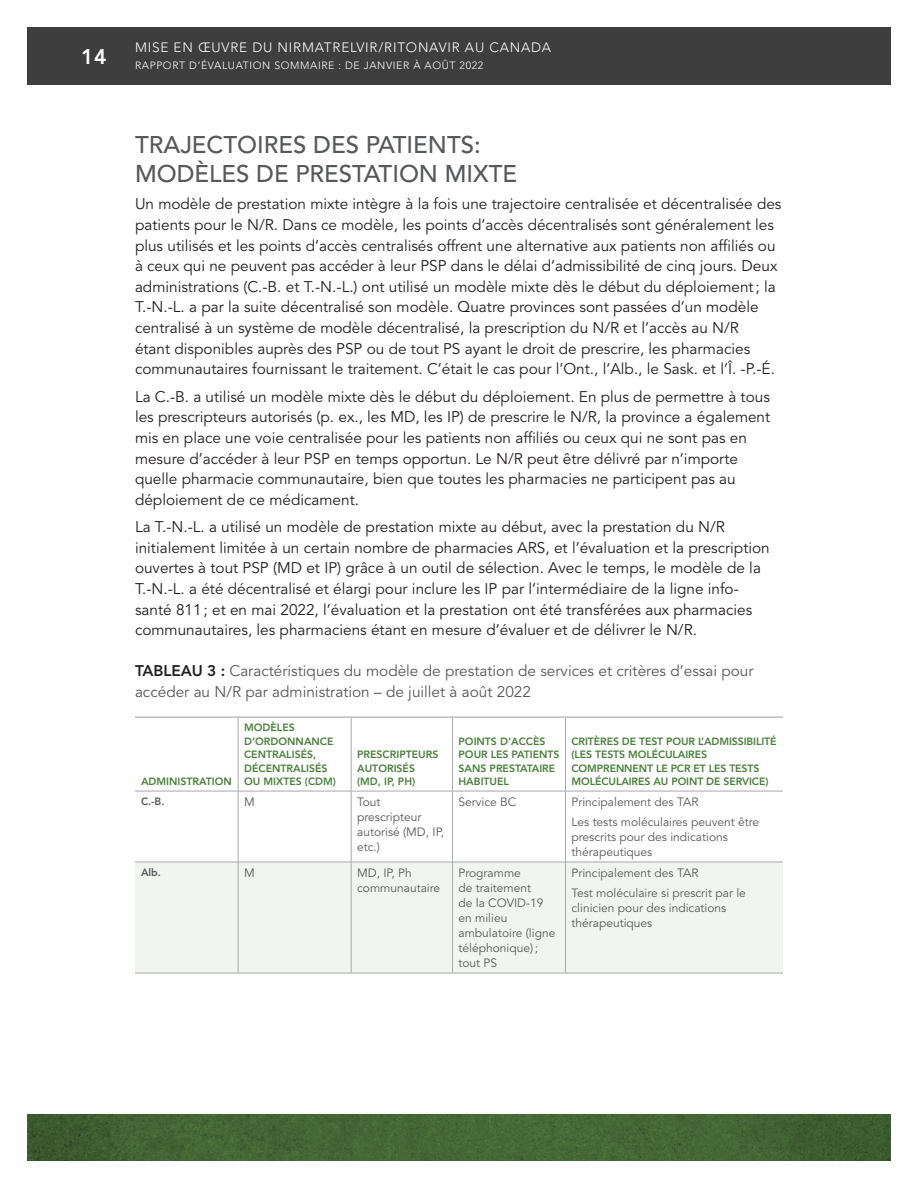
<style>
.page{position:relative;width:918px;height:1188px;background:#fff}
.page>*{position:absolute;margin:0;border:0;box-sizing:border-box;transform-origin:0 0}
.Heading_2_-_CAPS{font:500 24px/28.5px "Avenir LT Std";color:#57585a}
.t1{font:800 21px "Avenir LT Std";color:#fff}
.BODY{font:15.3px/20.7px "Avenir LT Std";color:#231f20}
.Table_Title{font:15.3px/20.7px "Avenir LT Std";color:#57585a}
.t2{font:300 13.5px "Avenir LT Std";letter-spacing:.06em;color:#fff}
.Main_Body{font:12px/15px "Avenir LT Std";color:#57585a}
.Header_Row{font:800 10.5px/13.5px "Avenir LT Std";color:#49803b}
.t3{font:300 10.5px "Avenir LT Std";letter-spacing:.06em;color:#fff}
.Column_1__Bold{font:800 10.5px "Avenir LT Std";color:#57585a}
.s1{font-weight:800;color:#231f20}
</style>
<div class="page">
<svg style="left:27px;top:1115px;width:864px;height:46px;background:#426433"></svg>
<div style="left:27px;top:27px;width:113px;height:57px;background:#3e3e3f"></div>
<div style="left:135px;top:27px;width:756px;height:57px;background:#3e3e3f"></div>
<div style="left:135px;top:863px;width:648px;height:110px;background:#f2f5ef"></div>
<hr style="left:135px;top:717px;width:103px;height:1px;background:#a8a9ad">
<hr style="left:238px;top:717px;width:113px;height:1px;background:#a8a9ad">
<hr style="left:351px;top:717px;width:102px;height:1px;background:#a8a9ad">
<hr style="left:453px;top:717px;width:113px;height:1px;background:#a8a9ad">
<hr style="left:566px;top:717px;width:217px;height:1px;background:#a8a9ad">
<hr style="left:238px;top:718px;width:1px;height:73px;background:#a8a9ad">
<hr style="left:351px;top:718px;width:1px;height:73px;background:#a8a9ad">
<hr style="left:452px;top:718px;width:1px;height:73px;background:#a8a9ad">
<hr style="left:565px;top:718px;width:1px;height:73px;background:#a8a9ad">
<hr style="left:135px;top:791px;width:103px;height:1px;background:#a8a9ad">
<hr style="left:238px;top:791px;width:113px;height:1px;background:#a8a9ad">
<hr style="left:238px;top:791px;width:1px;height:71px;background:#a8a9ad">
<hr style="left:351px;top:791px;width:102px;height:1px;background:#a8a9ad">
<hr style="left:351px;top:791px;width:1px;height:71px;background:#a8a9ad">
<hr style="left:453px;top:791px;width:113px;height:1px;background:#a8a9ad">
<hr style="left:452px;top:791px;width:1px;height:71px;background:#a8a9ad">
<hr style="left:566px;top:791px;width:217px;height:1px;background:#a8a9ad">
<hr style="left:565px;top:791px;width:1px;height:71px;background:#a8a9ad">
<hr style="left:135px;top:862px;width:103px;height:1px;background:#a8a9ad">
<hr style="left:238px;top:862px;width:113px;height:1px;background:#a8a9ad">
<hr style="left:238px;top:862px;width:1px;height:111px;background:#a8a9ad">
<hr style="left:351px;top:862px;width:102px;height:1px;background:#a8a9ad">
<hr style="left:351px;top:862px;width:1px;height:111px;background:#a8a9ad">
<hr style="left:453px;top:862px;width:113px;height:1px;background:#a8a9ad">
<hr style="left:452px;top:862px;width:1px;height:111px;background:#a8a9ad">
<hr style="left:566px;top:862px;width:217px;height:1px;background:#a8a9ad">
<hr style="left:565px;top:862px;width:1px;height:111px;background:#a8a9ad">
<hr style="left:135px;top:973px;width:103px;height:1px;background:#a8a9ad">
<hr style="left:238px;top:973px;width:113px;height:1px;background:#a8a9ad">
<hr style="left:351px;top:973px;width:102px;height:1px;background:#a8a9ad">
<hr style="left:453px;top:973px;width:113px;height:1px;background:#a8a9ad">
<hr style="left:566px;top:973px;width:217px;height:1px;background:#a8a9ad">
<h2 class="t1" style="left:81px;top:44px;width:27px">14</h2>
<p class="t2" style="left:135px;top:40px;width:418px">MISE EN ŒUVRE DU NIRMATRELVIR/RITONAVIR AU CANADA</p>
<p class="t3" style="left:135px;top:59px;width:350px">RAPPORT D’ÉVALUATION SOMMAIRE : DE JANVIER À AOÛT 2022</p>
<h2 class="Heading_2_-_CAPS" style="left:135px;top:131px;width:384px">TRAJECTOIRES DES PATIENTS:<br>MODÈLES DE PRESTATION MIXTE</h2>
<p class="BODY" style="left:135px;top:194px;width:648px">Un modèle de prestation mixte intègre à la fois une trajectoire centralisée et décentralisée des patients pour le N/R. Dans ce modèle, les points d’accès décentralisés sont généralement les plus utilisés et les points d’accès centralisés offrent une alternative aux patients non affiliés ou à ceux qui ne peuvent pas accéder à leur PSP dans le délai d’admissibilité de cinq jours. Deux administrations (C.-B. et T.-N.-L.) ont utilisé un modèle mixte dès le début du déploiement; la T.-N.-L. a par la suite décentralisé son modèle. Quatre provinces sont passées d’un modèle centralisé à un système de modèle décentralisé, la prescription du N/R et l’accès au N/R<br>étant disponibles auprès des PSP ou de tout PS ayant le droit de prescrire, les pharmacies communautaires fournissant le traitement. C’était le cas pour l’Ont., l’Alb., le Sask. et l’Î. -P.-É.</p>
<p class="BODY" style="left:135px;top:386px;width:637px">La C.-B. a utilisé un modèle mixte dès le début du déploiement. En plus de permettre à tous les prescripteurs autorisés (p. ex., les MD, les IP) de prescrire le N/R, la province a également mis en place une voie centralisée pour les patients non affiliés ou ceux qui ne sont pas en mesure d’accéder à leur PSP en temps opportun. Le N/R peut être délivré par n’importe quelle pharmacie communautaire, bien que toutes les pharmacies ne participent pas au déploiement de ce médicament.</p>
<p class="BODY" style="left:135px;top:517px;width:636px">La T.-N.-L. a utilisé un modèle de prestation mixte au début, avec la prestation du N/R initialement limitée à un certain nombre de pharmacies ARS, et l’évaluation et la prescription ouvertes à tout PSP (MD et IP) grâce à un outil de sélection. Avec le temps, le modèle de la T.-N.-L. a été décentralisé et élargi pour inclure les IP par l’intermédiaire de la ligne info&shy;santé 811; et en mai 2022, l’évaluation et la prestation ont été transférées aux pharmacies communautaires, les pharmaciens étant en mesure d’évaluer et de délivrer le N/R.</p>
<p class="Table_Title" style="left:135px;top:661px;width:620px"><span class="s1">TABLEAU 3 :</span> Caractéristiques du modèle de prestation de services et critères d’essai pour accéder au N/R par administration – de juillet à août 2022</p>
<p class="Header_Row" style="left:141px;top:775px;width:92px">ADMINISTRATION</p>
<p class="Header_Row" style="left:244px;top:721px;width:93px">MODÈLES<br>D’ORDONNANCE<br>CENTRALISÉS,<br>DÉCENTRALISÉS<br>OU MIXTES (CDM)</p>
<p class="Header_Row" style="left:357px;top:748px;width:83px">PRESCRIPTEURS<br>AUTORISÉS (MD, IP, PH)</p>
<p class="Header_Row" style="left:459px;top:734px;width:103px">POINTS D’ACCÈS<br>POUR LES PATIENTS<br>SANS PRESTATAIRE<br>HABITUEL</p>
<p class="Header_Row" style="left:572px;top:734px;width:207px">CRITÈRES DE TEST POUR L’ADMISSIBILITÉ (LES TESTS MOLÉCULAIRES<br>COMPRENNENT LE PCR ET LES TESTS<br>MOLÉCULAIRES AU POINT DE SERVICE)</p>
<p class="Column_1__Bold" style="left:141px;top:795px;width:25px">C.-B.</p>
<p class="Main_Body" style="left:244px;top:795px;width:12px">M</p>
<p class="Main_Body" style="left:357px;top:795px;width:88px">Tout prescripteur autorisé (MD, IP, etc.)</p>
<p class="Main_Body" style="left:459px;top:795px;width:59px">Service BC</p>
<p class="Main_Body" style="left:572px;top:795px;width:128px">Principalement des TAR</p>
<p class="Main_Body" style="left:572px;top:815px;width:189px">Les tests moléculaires peuvent être prescrits pour des indications thérapeutiques</p>
<p class="Column_1__Bold" style="left:141px;top:866px;width:22px">Alb.</p>
<p class="Main_Body" style="left:244px;top:866px;width:12px">M</p>
<p class="Main_Body" style="left:357px;top:866px;width:85px">MD, IP, Ph communautaire</p>
<p class="Main_Body" style="left:459px;top:866px;width:98px">Programme<br>de traitement<br>de la COVID-19 en milieu ambulatoire (ligne téléphonique); tout PS</p>
<p class="Main_Body" style="left:572px;top:866px;width:128px">Principalement des TAR</p>
<p class="Main_Body" style="left:572px;top:886px;width:176px">Test moléculaire si prescrit par le clinicien pour des indications thérapeutiques</p>
</div>
